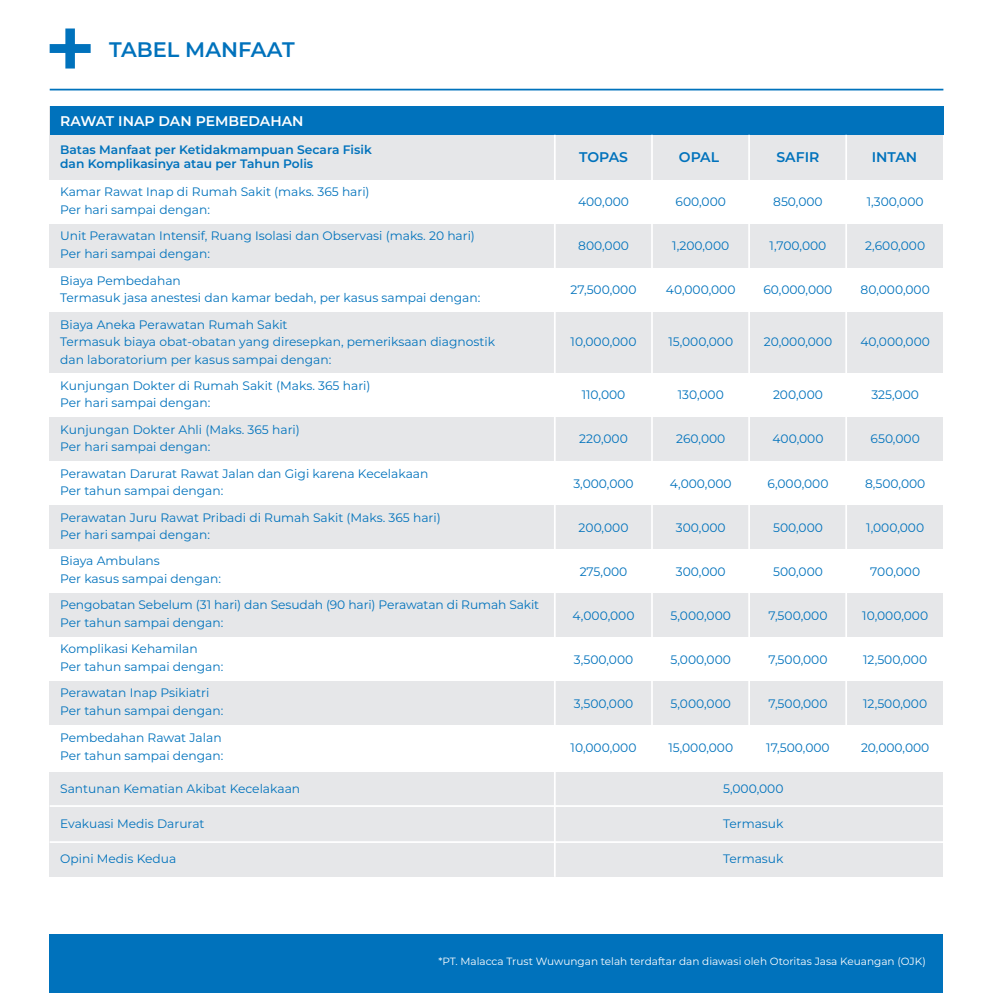
<style>
.page{position:relative;width:993px;height:993px;background:#fff}
.page>*{position:absolute;margin:0;border:0;box-sizing:border-box;transform-origin:0 0}
.t1{font:600 21px "Montserrat";color:#0072bc}
.t2{font:600 14px "Montserrat";color:#fff}
.t3{font:600 14px "Montserrat";color:#0072bc}
.t4{font:12.25px/17.5px "Montserrat";color:#0072bc}
.t5{font:600 12.25px/14.7px "Montserrat";color:#0072bc}
.t6{font:10.5px "Montserrat";color:#fff}
</style>
<div class="page">
<div style="left:50px;top:772px;width:892px;height:104px;background:#e6e7e9"></div>
<hr style="left:50px;top:804px;width:892px;height:2px;background:#fff">
<hr style="left:50px;top:840px;width:892px;height:2px;background:#fff">
<svg style="left:50px;top:28px;width:41px;height:40px"></svg>
<hr style="left:50px;top:89px;width:893px;height:1px;background:#0072bc">
<div style="left:50px;top:106px;width:892px;height:73px;background:#e6e7e9"></div>
<div style="left:50px;top:224px;width:892px;height:43px;background:#e6e7e9"></div>
<div style="left:50px;top:417px;width:892px;height:44px;background:#e6e7e9"></div>
<div style="left:50px;top:505px;width:892px;height:43px;background:#e6e7e9"></div>
<div style="left:50px;top:592px;width:892px;height:44px;background:#e6e7e9"></div>
<div style="left:50px;top:680px;width:892px;height:44px;background:#e6e7e9"></div>
<div style="left:50px;top:312px;width:892px;height:61px;background:#e6e7e9"></div>
<div style="left:50px;top:106px;width:893px;height:29px;background:#0072bc"></div>
<hr style="left:748px;top:135px;width:1px;height:617px;background:#fff">
<hr style="left:845px;top:135px;width:1px;height:617px;background:#fff">
<hr style="left:651px;top:135px;width:1px;height:617px;background:#fff">
<hr style="left:553px;top:135px;width:2px;height:741px;background:#fff">
<div style="left:50px;top:934px;width:893px;height:58px;background:#0072bc"></div>
<h1 class="t1" style="left:109px;top:34px;width:187px">TABEL MANFAAT</h1>
<p class="t2" style="left:60px;top:111px;width:245px">RAWAT INAP DAN PEMBEDAHAN</p>
<p class="t5" style="left:60px;top:141px;width:313px">Batas Manfaat per Ketidakmampuan Secara Fisik dan Komplikasinya atau per Tahun Polis</p>
<p class="t4" style="left:60px;top:183px;width:311px">Kamar Rawat Inap di Rumah Sakit (maks. 365 hari)<br>Per hari sampai dengan:</p>
<p class="t4" style="left:60px;top:227px;width:416px">Unit Perawatan Intensif, Ruang Isolasi dan Observasi (maks. 20 hari)<br>Per hari sampai dengan:</p>
<p class="t4" style="left:60px;top:271px;width:421px">Biaya Pembedahan<br>Termasuk jasa anestesi dan kamar bedah, per kasus sampai dengan:</p>
<p class="t4" style="left:60px;top:315px;width:436px">Biaya Aneka Perawatan Rumah Sakit<br>Termasuk biaya obat-obatan yang diresepkan, pemeriksaan diagnostik dan laboratorium per kasus sampai dengan:</p>
<p class="t4" style="left:60px;top:376px;width:312px">Kunjungan Dokter di Rumah Sakit (Maks. 365 hari)<br>Per hari sampai dengan:</p>
<p class="t4" style="left:60px;top:420px;width:241px">Kunjungan Dokter Ahli (Maks. 365 hari)<br>Per hari sampai dengan:</p>
<p class="t4" style="left:60px;top:464px;width:370px">Perawatan Darurat Rawat Jalan dan Gigi karena Kecelakaan<br>Per tahun sampai dengan:</p>
<p class="t4" style="left:60px;top:508px;width:382px">Perawatan Juru Rawat Pribadi di Rumah Sakit (Maks. 365 hari)<br>Per hari sampai dengan:</p>
<p class="t4" style="left:60px;top:551px;width:162px">Biaya Ambulans<br>Per kasus sampai dengan:</p>
<p class="t4" style="left:60px;top:595px;width:480px">Pengobatan Sebelum (31 hari) dan Sesudah (90 hari) Perawatan di Rumah Sakit<br>Per tahun sampai dengan:</p>
<p class="t4" style="left:60px;top:639px;width:165px">Komplikasi Kehamilan<br>Per tahun sampai dengan:</p>
<p class="t4" style="left:60px;top:683px;width:165px">Perawatan Inap Psikiatri<br>Per tahun sampai dengan:</p>
<p class="t4" style="left:60px;top:728px;width:165px">Pembedahan Rawat Jalan<br>Per tahun sampai dengan:</p>
<p class="t4" style="left:60px;top:778px;width:241px">Santunan Kematian Akibat Kecelakaan</p>
<p class="t4" style="left:60px;top:813px;width:146px">Evakuasi Medis Darurat</p>
<p class="t4" style="left:60px;top:848px;width:118px">Opini Medis Kedua</p>
<p class="t3" style="left:579px;top:147px;width:50px">TOPAS</p>
<p class="t3" style="left:678px;top:147px;width:42px">OPAL</p>
<p class="t3" style="left:776px;top:147px;width:44px">SAFIR</p>
<p class="t3" style="left:871px;top:147px;width:47px">INTAN</p>
<p class="t4" style="left:578px;top:192px;width:52px">400,000</p>
<p class="t4" style="left:578px;top:236px;width:52px">800,000</p>
<p class="t4" style="left:675px;top:192px;width:52px">600,000</p>
<p class="t4" style="left:672px;top:236px;width:58px">1,200,000</p>
<p class="t4" style="left:773px;top:192px;width:51px">850,000</p>
<p class="t4" style="left:769px;top:236px;width:58px">1,700,000</p>
<p class="t4" style="left:866px;top:192px;width:58px">1,300,000</p>
<p class="t4" style="left:864px;top:236px;width:61px">2,600,000</p>
<p class="t4" style="left:570px;top:280px;width:67px">27,500,000</p>
<p class="t4" style="left:665px;top:280px;width:71px">40,000,000</p>
<p class="t4" style="left:763px;top:280px;width:70px">60,000,000</p>
<p class="t4" style="left:860px;top:280px;width:71px">80,000,000</p>
<p class="t4" style="left:570px;top:333px;width:67px">10,000,000</p>
<p class="t4" style="left:668px;top:333px;width:66px">15,000,000</p>
<p class="t4" style="left:763px;top:333px;width:70px">20,000,000</p>
<p class="t4" style="left:860px;top:333px;width:71px">40,000,000</p>
<p class="t4" style="left:581px;top:385px;width:45px">110,000</p>
<p class="t4" style="left:579px;top:430px;width:50px">220,000</p>
<p class="t4" style="left:573px;top:474px;width:62px">3,000,000</p>
<p class="t4" style="left:578px;top:518px;width:51px">200,000</p>
<p class="t4" style="left:579px;top:562px;width:49px">275,000</p>
<p class="t4" style="left:572px;top:606px;width:63px">4,000,000</p>
<p class="t4" style="left:573px;top:650px;width:61px">3,500,000</p>
<p class="t4" style="left:573px;top:694px;width:61px">3,500,000</p>
<p class="t4" style="left:570px;top:738px;width:67px">10,000,000</p>
<p class="t4" style="left:677px;top:385px;width:48px">130,000</p>
<p class="t4" style="left:676px;top:430px;width:51px">260,000</p>
<p class="t4" style="left:669px;top:474px;width:63px">4,000,000</p>
<p class="t4" style="left:675px;top:518px;width:51px">300,000</p>
<p class="t4" style="left:675px;top:562px;width:51px">300,000</p>
<p class="t4" style="left:670px;top:606px;width:62px">5,000,000</p>
<p class="t4" style="left:670px;top:650px;width:62px">5,000,000</p>
<p class="t4" style="left:670px;top:694px;width:62px">5,000,000</p>
<p class="t4" style="left:668px;top:738px;width:66px">15,000,000</p>
<p class="t4" style="left:772px;top:385px;width:51px">200,000</p>
<p class="t4" style="left:772px;top:430px;width:52px">400,000</p>
<p class="t4" style="left:767px;top:474px;width:63px">6,000,000</p>
<p class="t4" style="left:772px;top:518px;width:51px">500,000</p>
<p class="t4" style="left:772px;top:562px;width:51px">500,000</p>
<p class="t4" style="left:768px;top:606px;width:60px">7,500,000</p>
<p class="t4" style="left:768px;top:650px;width:60px">7,500,000</p>
<p class="t4" style="left:768px;top:694px;width:60px">7,500,000</p>
<p class="t4" style="left:766px;top:738px;width:65px">17,500,000</p>
<p class="t4" style="left:871px;top:385px;width:49px">325,000</p>
<p class="t4" style="left:870px;top:430px;width:51px">650,000</p>
<p class="t4" style="left:864px;top:474px;width:62px">8,500,000</p>
<p class="t4" style="left:865px;top:518px;width:59px">1,000,000</p>
<p class="t4" style="left:870px;top:562px;width:51px">700,000</p>
<p class="t4" style="left:862px;top:606px;width:67px">10,000,000</p>
<p class="t4" style="left:862px;top:650px;width:65px">12,500,000</p>
<p class="t4" style="left:862px;top:694px;width:65px">12,500,000</p>
<p class="t4" style="left:860px;top:738px;width:70px">20,000,000</p>
<p class="t4" style="left:722px;top:778px;width:62px">5,000,000</p>
<p class="t4" style="left:722px;top:813px;width:62px">Termasuk</p>
<p class="t4" style="left:722px;top:848px;width:62px">Termasuk</p>
<p class="t6" style="left:438px;top:953px;width:488px">*PT. Malacca Trust Wuwungan telah terdaftar dan diawasi oleh Otoritas Jasa Keuangan (OJK)</p>
</div>
